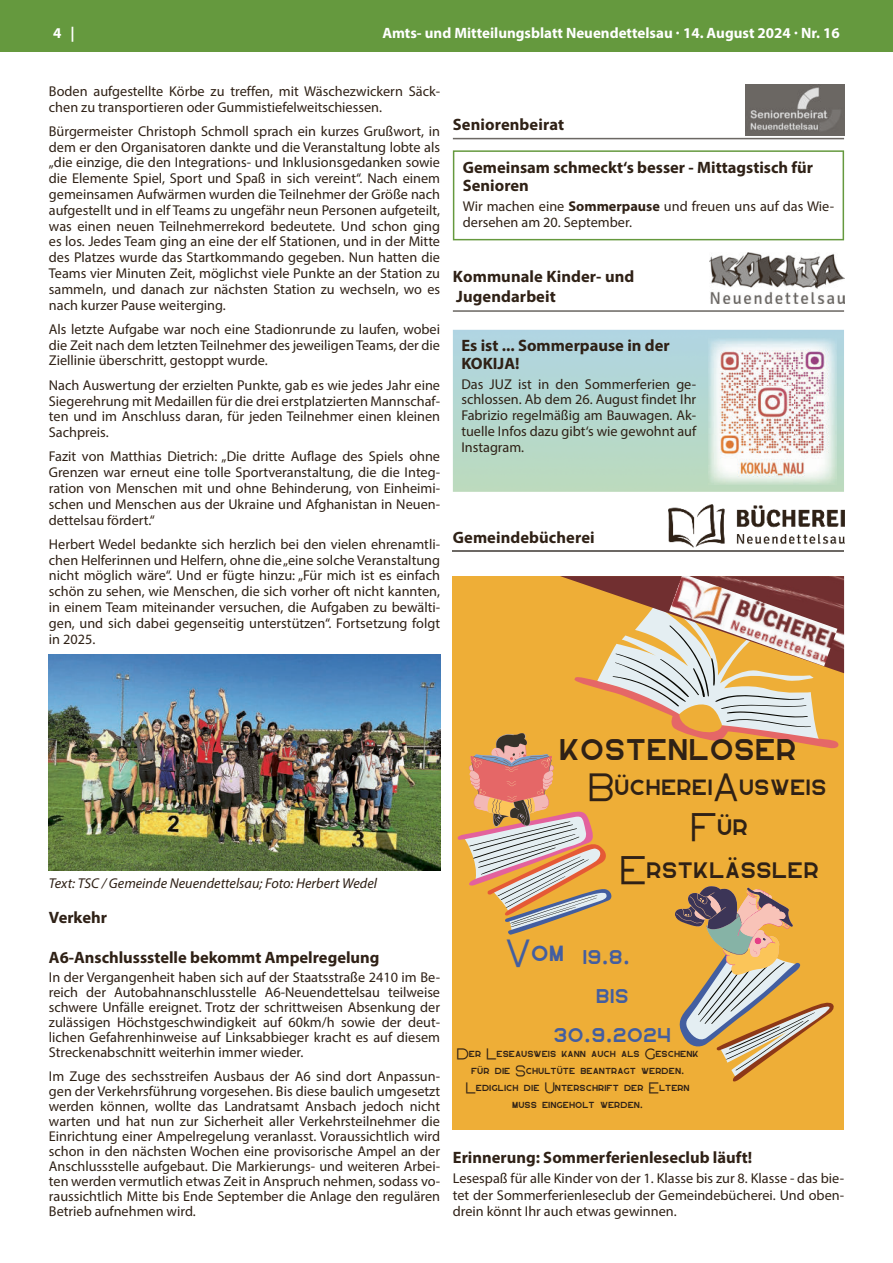
<style>
.page{position:relative;width:893px;height:1263px;background:#fff}
.page>*{position:absolute;margin:0;border:0;box-sizing:border-box;transform-origin:0 0}
.t1{font:41.85px "Lotus Eater Sans Serif";color:#2f2116}
.t2{font:31.35px/43.7px "Lotus Eater Sans Serif";color:#2f2116;text-align:center}
.t3{font:30.9px "Lotus Eater Sans Serif";color:#2f2116}
.t4{font:30.75px "Lotus Eater Sans Serif";color:#435ea0}
.t5{font:27.9px/38.8px "Lotus Eater Sans Serif";color:#435ea0;text-align:center}
.t6{font:700 16.5px/18px "Myriad Pro";color:#2f2116}
.t7{font:700 15px "Myriad Pro";color:#fff}
.t8{font:14.25px/15.8px "Myriad Pro";color:#2f2116;text-align:justify}
.t9{font:italic 14.25px "Myriad Pro";color:#2f2116}
.t10{font:12.3px/17px "Lotus Eater Sans Serif";color:#2f2116;text-align:center}
.s1{font-weight:700}
.s2{font-family:"Noto Sans"}
</style>
<div class="page">
<div style="left:0;top:0;width:893px;height:51px;background:#65993e"></div>
<img style="left:745px;top:85px;width:99px;height:51px">
<hr style="left:453px;top:138px;width:391px;height:1px;background:#6c6864">
<hr style="left:453px;top:550px;width:391px;height:2px;background:#6c6864">
<img style="left:668px;top:505px;width:176px;height:42px">
<img style="left:49px;top:655px;width:391px;height:215px">
<svg style="left:453px;top:150px;width:391px;height:90px"></svg>
<hr style="left:453px;top:310px;width:391px;height:2px;background:#6c6864">
<img style="left:710px;top:252px;width:134px;height:51px">
<img style="left:709px;top:338px;width:127px;height:146px">
<div style="left:453px;top:576px;width:391px;height:553px;background:#eeae37"></div>
<img style="left:560px;top:576px;width:284px;height:97px">
<svg style="left:457px;top:601px;width:385px;height:481px"></svg>
<img style="left:669px;top:576px;width:168px;height:90px">
<p class="t7" style="left:53px;top:25px;width:23px">4 |</p>
<p class="t7" style="left:382px;top:25px;width:459px">Amts- und Mitteilungsblatt Neuendettelsau · 14. August 2024 · Nr. 16</p>
<p class="t8" style="left:49px;top:83px;width:393px">Boden aufgestellte Körbe zu treffen, mit Wäschezwickern Säck&shy;chen zu transportieren oder Gummistiefelweitschiessen.</p>
<p class="t8" style="left:49px;top:123px;width:393px">Bürgermeister Christoph Schmoll sprach ein kurzes Grußwort, in dem er den Organisatoren dankte und die Veranstaltung lobte als „die einzige, die den Integrations- und Inklusionsgedanken sowie die Elemente Spiel, Sport und Spaß in sich vereint“. Nach einem gemeinsamen Aufwärmen wurden die Teilnehmer der Größe nach aufgestellt und in elf Teams zu ungefähr neun Personen aufgeteilt, was einen neuen Teilnehmerrekord bedeutete. Und schon ging es los. Jedes Team ging an eine der elf Stationen, und in der Mitte des Platzes wurde das Startkommando gegeben. Nun hatten die Teams vier Minuten Zeit, möglichst viele Punkte an der Station zu sammeln, und danach zur nächsten Station zu wechseln, wo es nach kurzer Pause weiterging.</p>
<p class="t8" style="left:49px;top:321px;width:393px">Als letzte Aufgabe war noch eine Stadionrunde zu laufen, wobei die Zeit nach dem letzten Teilnehmer des jeweiligen Teams, der die Ziellinie überschritt, gestoppt wurde.</p>
<p class="t8" style="left:49px;top:377px;width:393px">Nach Auswertung der erzielten Punkte, gab es wie jedes Jahr eine Siegerehrung mit Medaillen für die drei erstplatzierten Mannschaf&shy;ten und im Anschluss daran, für jeden Teilnehmer einen kleinen Sachpreis.</p>
<p class="t8" style="left:49px;top:448px;width:393px">Fazit von Matthias Dietrich: „Die dritte Auflage des Spiels ohne Grenzen war erneut eine tolle Sportveranstaltung, die die Integ&shy;ration von Menschen mit und ohne Behinderung, von Einheimi&shy;schen und Menschen aus der Ukraine und Afghanistan in Neuen&shy;dettelsau fördert.“</p>
<p class="t8" style="left:49px;top:536px;width:393px">Herbert Wedel bedankte sich herzlich bei den vielen ehrenamtli&shy;chen Helferinnen und Helfern, ohne die „eine solche Veranstaltung nicht möglich wäre“. Und er fügte hinzu: „Für mich ist es einfach schön zu sehen, wie Menschen, die sich vorher oft nicht kannten, in einem Team miteinander versuchen, die Aufgaben zu bewälti&shy;gen, und sich dabei gegenseitig unterstützen“. Fortsetzung folgt in 2025.</p>
<p class="t6" style="left:453px;top:117px;width:113px">Seniorenbeirat</p>
<p class="t6" style="left:463px;top:159px;width:352px">Gemeinsam schmeckt‘s besser - Mittagstisch für<br>Senioren</p>
<p class="t8" style="left:463px;top:198px;width:373px">Wir machen eine <span class="s1">Sommerpause</span> und freuen uns auf das Wie&shy;dersehen am 20. September.</p>
<p class="t6" style="left:453px;top:268px;width:183px;line-height:19.8px">Kommunale Kinder- und<br>Jugendarbeit</p>
<p class="t6" style="left:461px;top:337px;width:210px">Es ist ... Sommerpause in der<br>KOKIJA!</p>
<p class="t8" style="left:461px;top:376px;width:236px">Das JUZ ist in den Sommerferien ge&shy;schlossen. Ab dem 26. August findet Ihr Fabrizio regelmäßig am Bauwagen. Ak&shy;tuelle Infos dazu gibt‘s wie gewohnt auf Instagram.</p>
<p class="t6" style="left:453px;top:530px;width:143px">Gemeindebücherei</p>
<p class="t9" style="left:49px;top:878px;width:330px">Text: TSC / Gemeinde Neuendettelsau; Foto: Herbert Wedel</p>
<p class="t6" style="left:49px;top:909px;width:60px">Verkehr</p>
<p class="t6" style="left:49px;top:949px;width:332px">A6-Anschlussstelle bekommt Ampelregelung</p>
<p class="t8" style="left:49px;top:969px;width:393px;line-height:15px">In der Vergangenheit haben sich auf der Staatsstraße 2410 im Be&shy;reich der Autobahnanschlusstelle A6-Neuendettelsau teilweise schwere Unfälle ereignet. Trotz der schrittweisen Absenkung der zulässigen Höchstgeschwindigkeit auf 60km/h sowie der deut&shy;lichen Gefahrenhinweise auf Linksabbieger kracht es auf diesem Streckenabschnitt weiterhin immer wieder.</p>
<p class="t8" style="left:49px;top:1068px;width:393px;line-height:15px">Im Zuge des sechsstreifen Ausbaus der A6 sind dort Anpassun&shy;gen der Verkehrsführung vorgesehen. Bis diese baulich umgesetzt werden können, wollte das Landratsamt Ansbach jedoch nicht warten und hat nun zur Sicherheit aller Verkehrsteilnehmer die Einrichtung einer Ampelregelung veranlasst. Voraussichtlich wird schon in den nächsten Wochen eine provisorische Ampel an der Anschlussstelle aufgebaut. Die Markierungs- und weiteren Arbei&shy;ten werden vermutlich etwas Zeit in Anspruch nehmen, sodass vo&shy;raussichtlich Mitte bis Ende September die Anlage den regulären Betrieb aufnehmen wird.</p>
<h1 class="t1" style="left:559px;top:731px;width:240px">kostenloser</h1>
<h3 class="t3" style="left:588px;top:774px;width:240px">BüchereiAusweis</h3>
<h2 class="t2" style="left:620px;top:805px;width:200px">Für<br>Erstklässler</h2>
<h3 class="t4" style="left:505px;top:940px;width:127px">Vom <sub>19</sub><sub>.</sub><sub>8</sub><sub>.</sub></h3>
<h3 class="t5" style="left:553px;top:976px;width:119px">bis<br>30<span class="s2">.</span>9<span class="s2">.</span>2024</h3>
<p class="t10" style="left:457px;top:1046px;width:243px">Der Leseausweis kann auch als Geschenk für die Schultüte beantragt werden<span class="s2">.<br></span>Lediglich die Unterschrift der Eltern muss eingeholt werden<span class="s2">.</span></p>
<p class="t6" style="left:453px;top:1149px;width:301px">Erinnerung: Sommerferienleseclub läuft!</p>
<p class="t8" style="left:453px;top:1170px;width:393px;line-height:16.4px">Lesespaß für alle Kinder von der 1. Klasse bis zur 8. Klasse - das bie&shy;tet der Sommerferienleseclub der Gemeindebücherei. Und oben&shy;drein könnt Ihr auch etwas gewinnen.</p>
</div>
